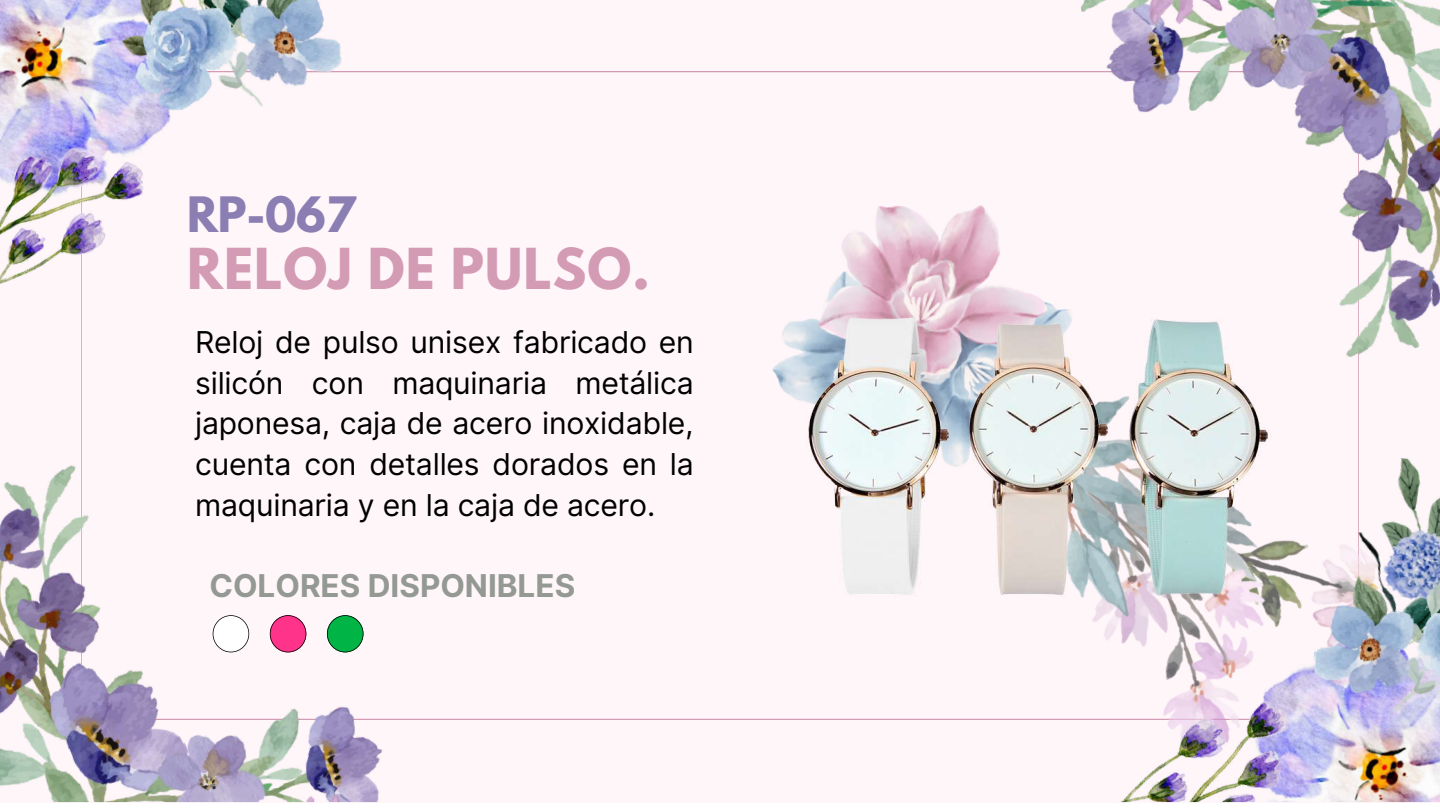
<style>
.page{position:relative;width:1440px;height:810px;background:#fff}
.page>*{position:absolute;margin:0;border:0;box-sizing:border-box;transform-origin:0 0}
.t1{font:700 50px "League Spartan";letter-spacing:.02em;color:#d49bb4}
.t2{font:700 43.2px "League Spartan";color:#8b7eb3}
.t3{font:700 31.4px "Inter";color:#949994}
.t4{font:30.1px/40.5px "Inter";letter-spacing:-.005em;color:#000;text-align:justify}
</style>
<div class="page">
<div style="left:0;top:0;width:1440px;height:802px;background:#fff6fa"></div>
<img style="left:1280px;top:365px;width:79px;height:247px">
<img style="left:772px;top:205px;width:282px;height:193px">
<img style="left:0;top:456px;width:153px;height:346px">
<img style="left:83px;top:697px;width:325px;height:105px">
<img style="left:1297px;top:0;width:143px;height:365px">
<img style="left:1080px;top:0;width:323px;height:119px">
<img style="left:0;top:0;width:162px;height:146px">
<img style="left:0;top:146px;width:144px;height:290px">
<img style="left:114px;top:0;width:235px;height:130px">
<img style="left:1304px;top:666px;width:136px;height:136px">
<img style="left:964px;top:612px;width:340px;height:190px">
<img style="left:1306px;top:449px;width:134px;height:272px">
<svg style="left:213px;top:615px;width:36px;height:37px"></svg>
<img style="left:794px;top:306px;width:486px;height:393px">
<svg style="left:270px;top:615px;width:36px;height:37px"></svg>
<svg style="left:327px;top:615px;width:37px;height:37px"></svg>
<h2 class="t2" style="left:187px;top:181px;width:170px">RP-067</h2>
<h1 class="t1" style="left:187px;top:230px;width:464px">RELOJ DE PULSO.</h1>
<p class="t4" style="left:195px;top:323px;width:500px">Reloj de pulso unisex fabricado en silicón con maquinaria metálica japonesa, caja de acero inoxidable, cuenta con detalles dorados en la maquinaria y en la caja de acero.</p>
<p class="t3" style="left:209px;top:563px;width:367px">COLORES DISPONIBLES</p>
</div>
